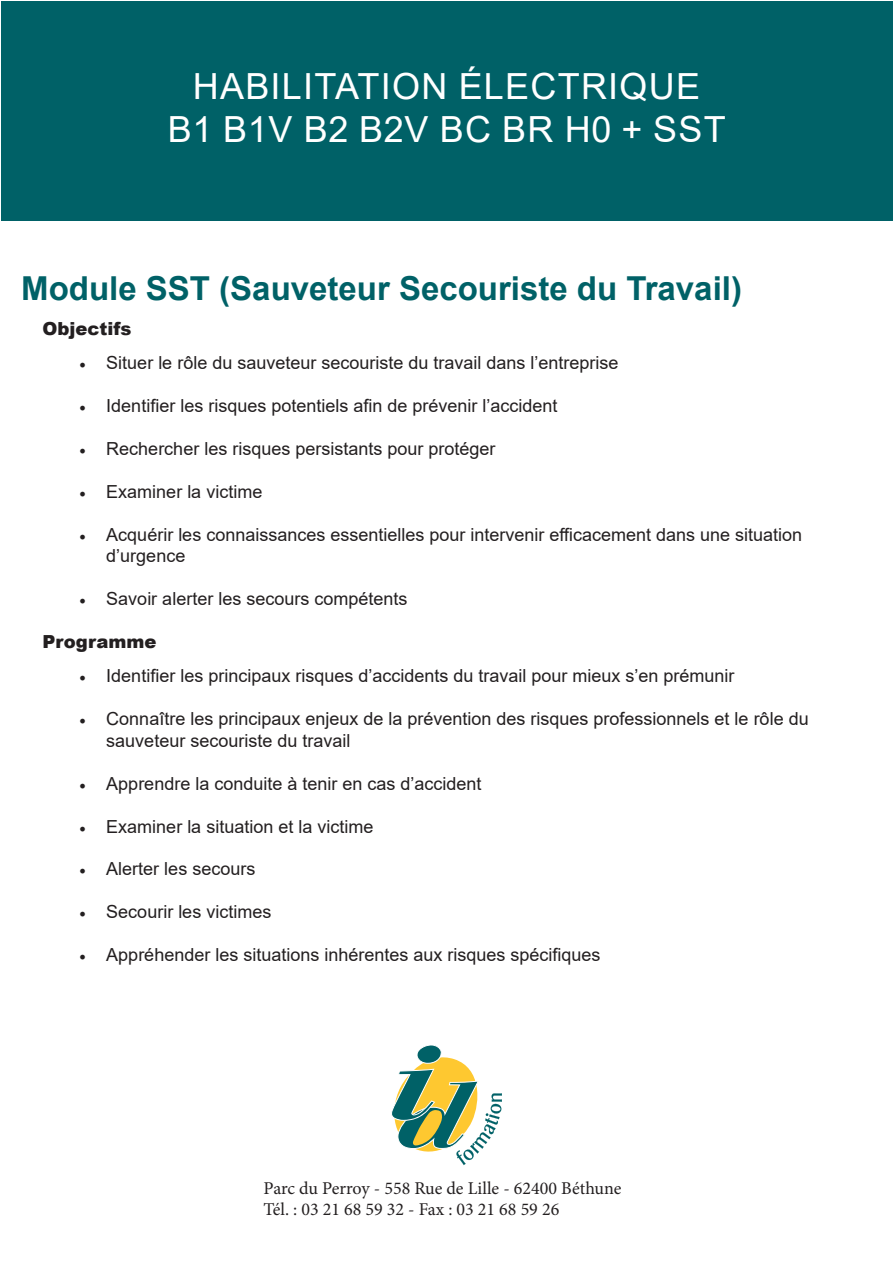
<style>
.page{position:relative;width:893px;height:1263px;background:#fff}
.page>*{position:absolute;margin:0;border:0;box-sizing:border-box;transform-origin:0 0}
.t1{font:36px/43.2px "Arial";letter-spacing:.035em;color:#fff;text-align:center}
.t2{font:700 33px "Arial";color:#006167}
.t3{font:18px/21.6px "Arial";color:#231f20}
.t4{font:18px/21.6px "Minion Pro";color:#231f20}
.t5{font:900 18px "Arial";color:#231f20}
.s1{font-family:"Minion Pro"}
</style>
<div class="page">
<div style="left:1px;top:1px;width:891px;height:219px;background:#006167"></div>
<svg style="left:391px;top:1045px;width:111px;height:120px"></svg>
<p class="t1" style="left:168px;top:64px;width:559px">HABILITATION ÉLECTRIQUE<br>B1 B1V B2 B2V BC BR H0 + SST</p>
<p class="t2" style="left:21px;top:266px;width:722px">Module SST (Sauveteur Secouriste du Travail)</p>
<p class="t5" style="left:43px;top:315px;width:90px">Objectifs</p>
<p class="t3" style="left:79px;top:352px;width:541px"><span class="s1">•</span> Situer le rôle du sauveteur secouriste du travail dans l’entreprise</p>
<p class="t3" style="left:79px;top:395px;width:480px"><span class="s1">•</span> Identifier les risques potentiels afin de prévenir l’accident</p>
<p class="t3" style="left:79px;top:438px;width:418px"><span class="s1">•</span> Rechercher les risques persistants pour protéger</p>
<p class="t3" style="left:79px;top:480px;width:185px"><span class="s1">•</span> Examiner la victime</p>
<p class="t3" style="left:106px;top:523px;width:697px;text-indent:-27px"><span class="s1">•</span> Acquérir les connaissances essentielles pour intervenir efficacement dans une situation d’urgence</p>
<p class="t3" style="left:79px;top:588px;width:330px"><span class="s1">•</span> Savoir alerter les secours compétents</p>
<p class="t5" style="left:43px;top:628px;width:115px">Programme</p>
<p class="t3" style="left:79px;top:665px;width:657px"><span class="s1">•</span> Identifier les principaux risques d’accidents du travail pour mieux s’en prémunir</p>
<p class="t3" style="left:106px;top:708px;width:704px;text-indent:-27px"><span class="s1">•</span> Connaître les principaux enjeux de la prévention des risques professionnels et le rôle du sauveteur secouriste du travail</p>
<p class="t3" style="left:79px;top:772px;width:404px"><span class="s1">•</span> Apprendre la conduite à tenir en cas d’accident</p>
<p class="t3" style="left:79px;top:815px;width:296px"><span class="s1">•</span> Examiner la situation et la victime</p>
<p class="t3" style="left:79px;top:858px;width:178px"><span class="s1">•</span> Alerter les secours</p>
<p class="t3" style="left:79px;top:901px;width:194px"><span class="s1">•</span> Secourir les victimes</p>
<p class="t3" style="left:79px;top:944px;width:523px"><span class="s1">•</span> Appréhender les situations inhérentes aux risques spécifiques</p>
<p class="t4" style="left:264px;top:1177px;width:359px">Parc du Perroy - 558 Rue de Lille - 62400 Béthune<br>Tél. : 03 21 68 59 32 - Fax : 03 21 68 59 26</p>
</div>
